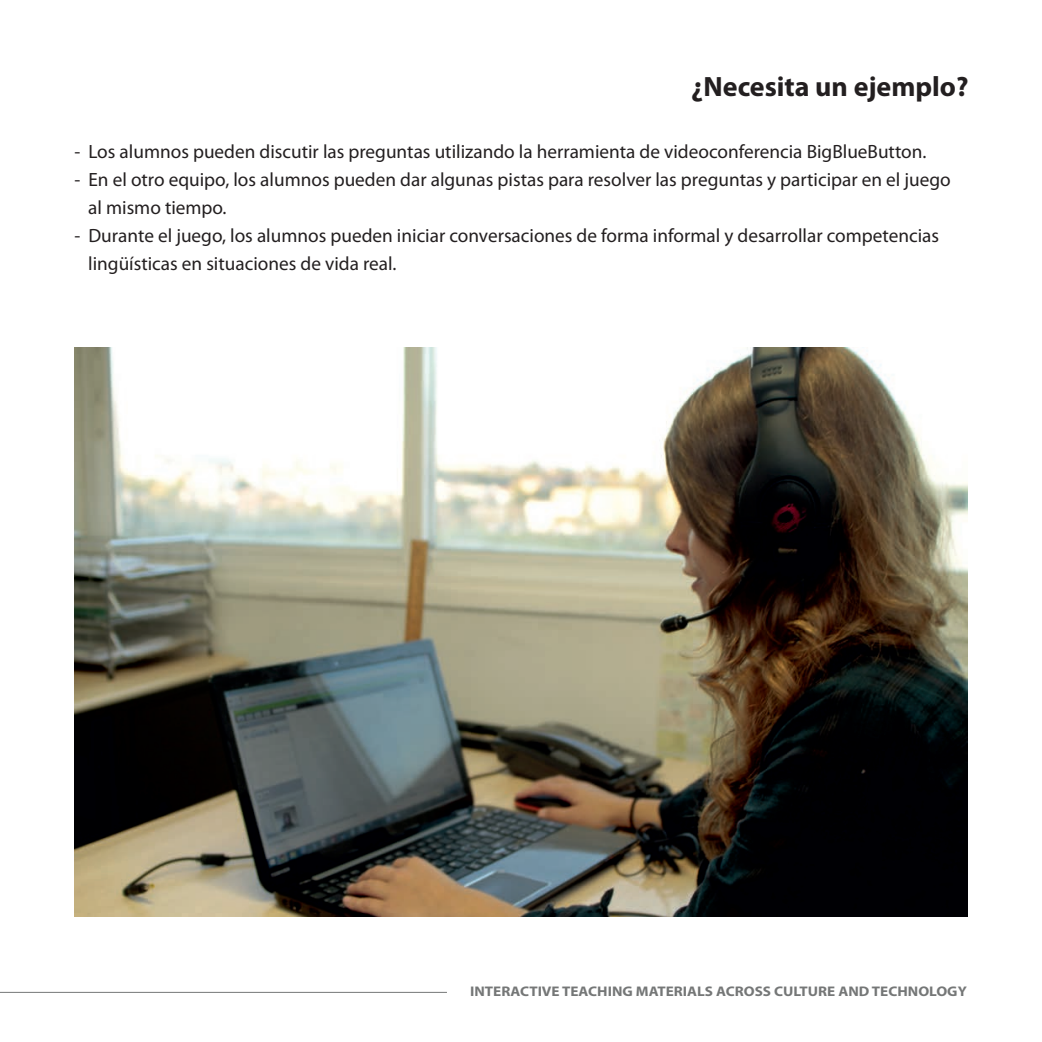
<style>
.page{position:relative;width:1042px;height:1042px;background:#fff}
.page>*{position:absolute;margin:0;border:0;box-sizing:border-box;transform-origin:0 0}
.t1{font:700 28px "Myriad Pro";color:#231f20}
.t2{font:19.25px/28px "Myriad Pro";color:#231f20}
.t3{font:700 14px "Myriad Pro";color:#757777;scale:1.08 1}
</style>
<div class="page">
<hr style="left:0;top:992px;width:447px;height:1px;background:#757777">
<img style="left:74px;top:348px;width:893px;height:569px">
<h1 class="t1" style="left:691px;top:75px;width:279px">¿Necesita un ejemplo?</h1>
<p class="t2" style="left:74px;top:139px;width:853px">- Los alumnos pueden discutir las preguntas utilizando la herramienta de videoconferencia BigBlueButton.</p>
<p class="t2" style="left:88px;top:167px;width:864px;text-indent:-14px">- En el otro equipo, los alumnos pueden dar algunas pistas para resolver las preguntas y participar en el juego al mismo tiempo.</p>
<p class="t2" style="left:88px;top:223px;width:852px;text-indent:-14px">- Durante el juego, los alumnos pueden iniciar conversaciones de forma informal y desarrollar competencias lingüísticas en situaciones de vida real.</p>
<p class="t3" style="left:470px;top:985px;width:461px">INTERACTIVE TEACHING MATERIALS ACROSS CULTURE AND TECHNOLOGY</p>
</div>
